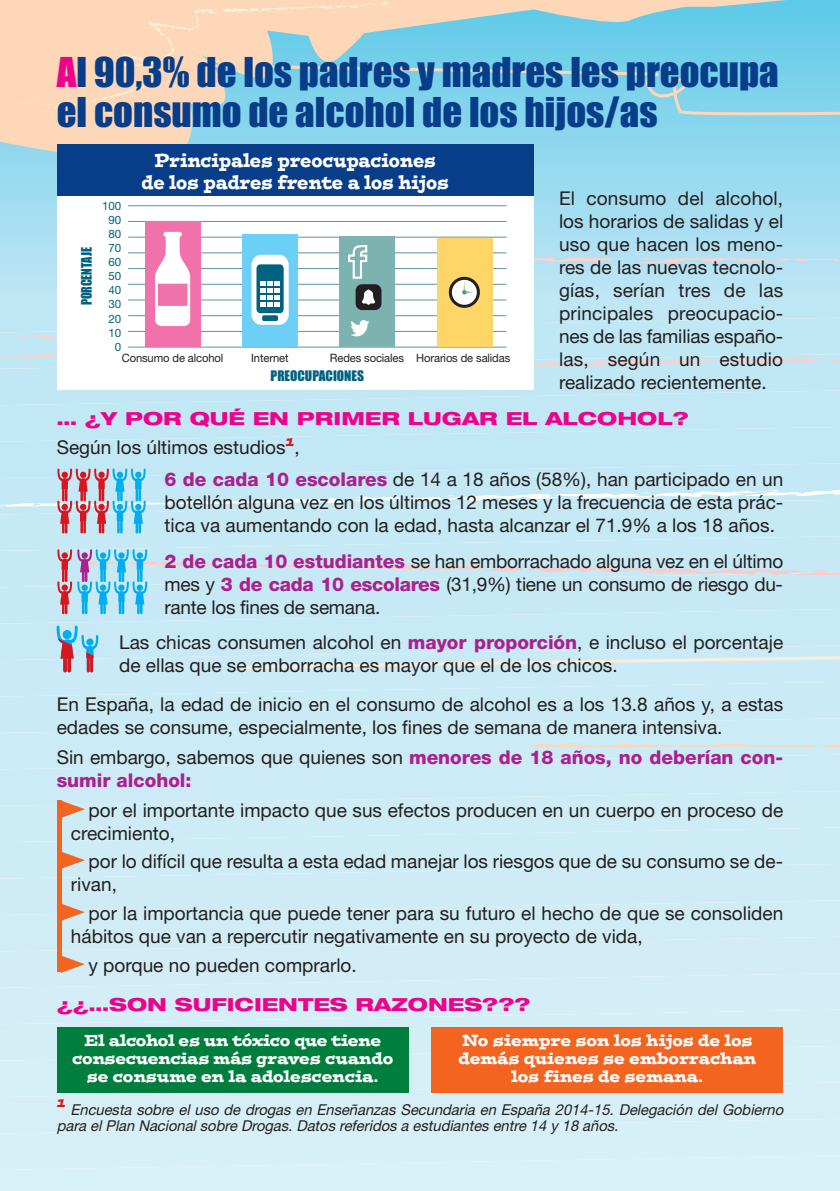
<style>
.page{position:relative;width:840px;height:1191px;background:#fff}
.page>*{position:absolute;margin:0;border:0;box-sizing:border-box;transform-origin:0 0}
.t1{font:38px/40px "Impact";color:#083e89}
.t2{font:19px/23px "Helvetica Neue";color:#231f20}
.t3{font:800 19px/23px "Helvetica Neue";color:#ab208e}
.t4{font:19px/22px "Postino";color:#fff;text-align:center;scale:.8 1}
.t5{font:800 expanded 18px "Helvetica Neue";color:#ed028c;scale:1.12 1}
.t6{font:16px/18px "Postino";color:#fff;text-align:center;scale:.9 1}
.t7{font:italic 15px/16px "Helvetica Neue";color:#231f20}
.t8{font:italic 14.4px "Postino";color:#d7171f}
.t9{font:13.4px "Impact";color:#006180}
.t10{font:13.4px "Impact";color:#006180;scale:.9 1}
.t11{font:11.6px "Helvetica Neue";letter-spacing:-.01em;color:#231f20}
.t12{font:11.6px/14.2px "Helvetica Neue";color:#006180;text-align:right}
.s1{color:#ed028c}
.s2{font-weight:800;color:#ab208e}
.s3{font-weight:400;color:#231f20}
.s4{font-family:"Zeal";font-size:26px;color:#f36421}
</style>
<div class="page">
<div style="left:0;top:0;width:839px;height:298px;background:#a4ddf0"></div>
<div style="left:0;top:1170px;width:839px;height:21px;background:#d8f0f7"></div>
<div style="left:0;top:1134px;width:839px;height:36px;background:#d7eff7"></div>
<div style="left:0;top:1098px;width:839px;height:36px;background:#d6eff6"></div>
<svg style="left:0;top:1061px;width:839px;height:37px;background:#cee4e5"></svg>
<div style="left:0;top:1025px;width:839px;height:36px;background:#d4eef6"></div>
<div style="left:0;top:988px;width:839px;height:37px;background:#d3eef6"></div>
<div style="left:0;top:952px;width:839px;height:36px;background:#d2edf6"></div>
<div style="left:0;top:916px;width:839px;height:36px;background:#d0edf6"></div>
<div style="left:0;top:879px;width:839px;height:37px;background:#cfecf6"></div>
<div style="left:0;top:843px;width:839px;height:36px;background:#ceecf6"></div>
<div style="left:0;top:806px;width:839px;height:37px;background:#cdecf6"></div>
<div style="left:0;top:770px;width:839px;height:36px;background:#ccebf6"></div>
<div style="left:0;top:734px;width:839px;height:36px;background:#cbebf6"></div>
<div style="left:0;top:697px;width:839px;height:37px;background:#caebf6"></div>
<div style="left:0;top:661px;width:238px;height:36px;background:#c9eaf6"></div>
<div style="left:0;top:625px;width:839px;height:36px;background:#c8eaf6"></div>
<div style="left:0;top:588px;width:839px;height:37px;background:#c8eaf6"></div>
<div style="left:0;top:552px;width:57px;height:36px;background:#c6e9f5"></div>
<div style="left:0;top:533px;width:839px;height:19px;background:#c5e9f5"></div>
<div style="left:0;top:443px;width:839px;height:25px;background:#c3e8f5"></div>
<div style="left:0;top:406px;width:839px;height:37px;background:#c2e7f5"></div>
<div style="left:0;top:390px;width:839px;height:16px;background:#c2e7f5"></div>
<svg style="left:0;top:0;width:839px;height:184px;background:#92d2e2"></svg>
<svg style="left:0;top:2px;width:390px;height:107px;background:#e0d6c2"></svg>
<svg style="left:238px;top:636px;width:601px;height:70px;background:#cbeaf4"></svg>
<svg style="left:529px;top:743px;width:310px;height:5px;background:#dde3de"></svg>
<div style="left:57px;top:196px;width:476px;height:194px;background:#fff"></div>
<hr style="left:128px;top:221px;width:378px;height:1px;background:#5d91a7">
<hr style="left:128px;top:205px;width:378px;height:1px;background:#5d91a7">
<div style="left:145px;top:221px;width:55px;height:126px;background:#f171ab"></div>
<svg style="left:0;top:232px;width:839px;height:158px"></svg>
<div style="left:57px;top:145px;width:476px;height:51px;background:#083e89"></div>
<div style="left:431px;top:1027px;width:351px;height:65px;background:#f36421"></div>
<div style="left:57px;top:1027px;width:351px;height:65px;background:#007e3d"></div>
<hr style="left:57px;top:800px;width:4px;height:172px;background:#f36421">
<svg style="left:0;top:468px;width:839px;height:65px;background:#c4e3ef"></svg>
<svg style="left:57px;top:549px;width:782px;height:65px;background:#c2e3f0"></svg>
<svg style="left:57px;top:625px;width:41px;height:47px;background:#a4b3c8"></svg>
<h1 class="t1" style="left:57px;top:55px;width:723px"><span class="s1">A</span>l 90,3% de los padres y madres les preocupa el consumo de alcohol de los hijos/as</h1>
<p class="t4" style="left:141px;top:151px;width:385px">Principales preocupaciones de los padres frente a los hijos</p>
<p class="t2" style="left:558px;top:188px;width:225px;text-align:justify">El consumo del alcohol, los horarios de salidas y el uso que hacen los meno&shy;res de las nuevas tecnolo&shy;gías, serían tres de las principales preocupacio&shy;nes de las familias españo&shy;las, según un estudio realizado recientemente.</p>
<p class="t5" style="left:57px;top:412px;width:565px">… ¿Y POR QUÉ EN PRIMER LUGAR EL ALCOHOL?</p>
<p class="t2" style="left:164px;top:433px;width:620px;line-height:31.8px;text-indent:-108px">Según los últimos estudios<sup>1</sup>,<br><span class="s2">6 de cada 10 escolares</span> de 14 a 18 años (58%), han participado en un</p>
<p class="t2" style="left:164px;top:492px;width:619px">botellón alguna vez en los últimos 12 meses y la frecuencia de esta prác&shy;tica va aumentando con la edad, hasta alcanzar el 71.9% a los 18 años.</p>
<p class="t2" style="left:164px;top:551px;width:619px;text-align:justify"><span class="s2">2 de cada 10 estudiantes</span> se han emborrachado alguna vez en el último mes y <span class="s2">3 de cada 10 escolares</span> (31,9%) tiene un consumo de riesgo du&shy;rante los fines de semana.</p>
<p class="t2" style="left:119px;top:633px;width:665px">Las chicas consumen alcohol en <span class="s2">mayor proporción</span>, e incluso el porcentaje de ellas que se emborracha es mayor que el de los chicos.</p>
<p class="t2" style="left:57px;top:694px;width:727px">En España, la edad de inicio en el consumo de alcohol es a los 13.8 años y, a estas edades se consume, especialmente, los fines de semana de manera intensiva.</p>
<p class="t3" style="left:57px;top:747px;width:727px"><span class="s3">Sin embargo, sabemos que quienes son</span> menores de 18 años, no deberían con&shy;sumir alcohol:</p>
<p class="t2" style="left:71px;top:800px;width:713px;text-indent:-14px"><span class="s4">®</span>por el importante impacto que sus efectos producen en un cuerpo en proceso de crecimiento,</p>
<p class="t2" style="left:71px;top:852px;width:713px;text-indent:-14px"><span class="s4">®</span>por lo difícil que resulta a esta edad manejar los riesgos que de su consumo se de&shy;rivan,</p>
<p class="t2" style="left:71px;top:903px;width:713px;text-indent:-14px"><span class="s4">®</span>por la importancia que puede tener para su futuro el hecho de que se consoliden hábitos que van a repercutir negativamente en su proyecto de vida,</p>
<p class="t2" style="left:57px;top:955px;width:301px"><span class="s4">®</span>y porque no pueden comprarlo.</p>
<p class="t5" style="left:57px;top:997px;width:424px">¿¿…SON SUFICIENTES RAZONES???</p>
<p class="t12" style="left:102px;top:199px;width:21px">100<br>90<br>80<br>70<br>60<br>50<br>40<br>30<br>20<br>10<br>0</p>
<p class="t10" style="left:82px;top:305px;width:66px;rotate:-90deg">PORCENTAJE</p>
<p class="t11" style="left:122px;top:353px;width:103px">Consumo de alcohol</p>
<p class="t11" style="left:251px;top:353px;width:39px">Internet</p>
<p class="t11" style="left:330px;top:353px;width:182px">Redes sociales Horarios de salidas</p>
<p class="t9" style="left:270px;top:371px;width:95px">PREOCUPACIONES</p>
<p class="t6" style="left:72px;top:1032px;width:358px">El alcohol es un tóxico que tiene consecuencias más graves cuando se consume en la adolescencia.</p>
<p class="t6" style="left:458px;top:1032px;width:332px">No siempre son los hijos de los demás quienes se emborrachan los fines de semana.</p>
<p class="t8" style="left:57px;top:1095px;width:10px">1</p>
<p class="t7" style="left:57px;top:1103px;width:730px;text-indent:14px">Encuesta sobre el uso de drogas en Enseñanzas Secundaria en España 2014-15. Delegación del Gobierno para el Plan Nacional sobre Drogas. Datos referidos a estudiantes entre 14 y 18 años.</p>
</div>
